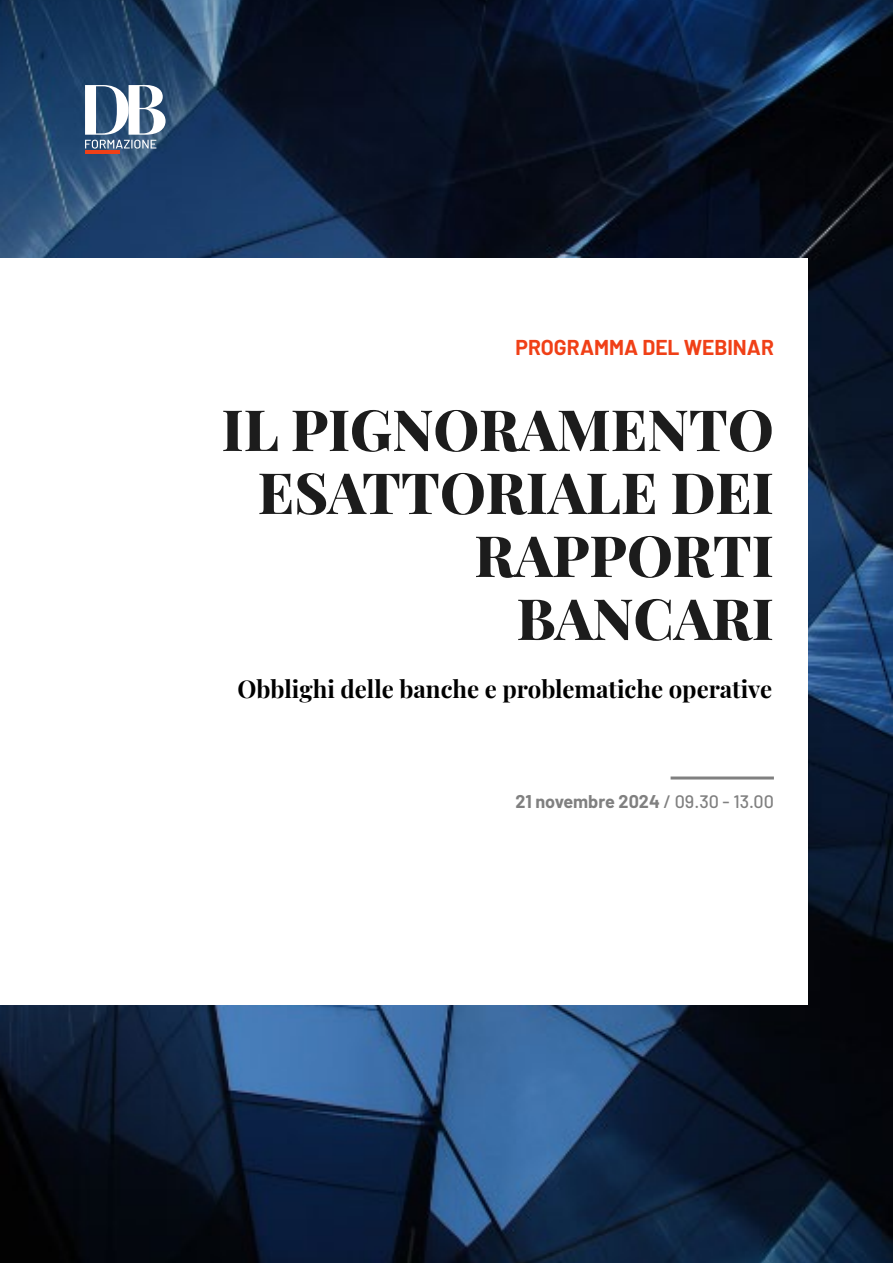
<style>
.page{position:relative;width:893px;height:1263px;background:#fff}
.page>*{position:absolute;margin:0;border:0;box-sizing:border-box;transform-origin:0 0}
.t1{font:800 57px/63px "Playfair Display";color:#1c1c1c;text-align:right}
.t2{font:700 24px "Playfair Display";color:#000}
.t3{font:700 21px "Barlow";color:#f04017}
.t4{font:700 18px "Barlow";color:#808080}
.s1{font-weight:500}
</style>
<div class="page">
<img style="left:0;top:0;width:893px;height:1263px">
<div style="left:0;top:258px;width:808px;height:747px;background:#fff"></div>
<hr style="left:85px;top:151px;width:35px;height:3px;background:#f04017">
<svg style="left:85px;top:85px;width:81px;height:64px"></svg>
<hr style="left:671px;top:776px;width:103px;height:3px;background:#808080">
<p class="t3" style="left:515px;top:332px;width:260px">PROGRAMMA DEL WEBINAR</p>
<p class="t1" style="left:221px;top:393px;width:554px">IL PIGNORAMENTO<br>ESATTORIALE DEI<br>RAPPORTI<br>BANCARI</p>
<p class="t2" style="left:238px;top:670px;width:536px">Obblighi delle banche e problematiche operative</p>
<p class="t4" style="left:515px;top:788px;width:260px">21 novembre 2024 <span class="s1">/ 09.30 - 13.00</span></p>
</div>
